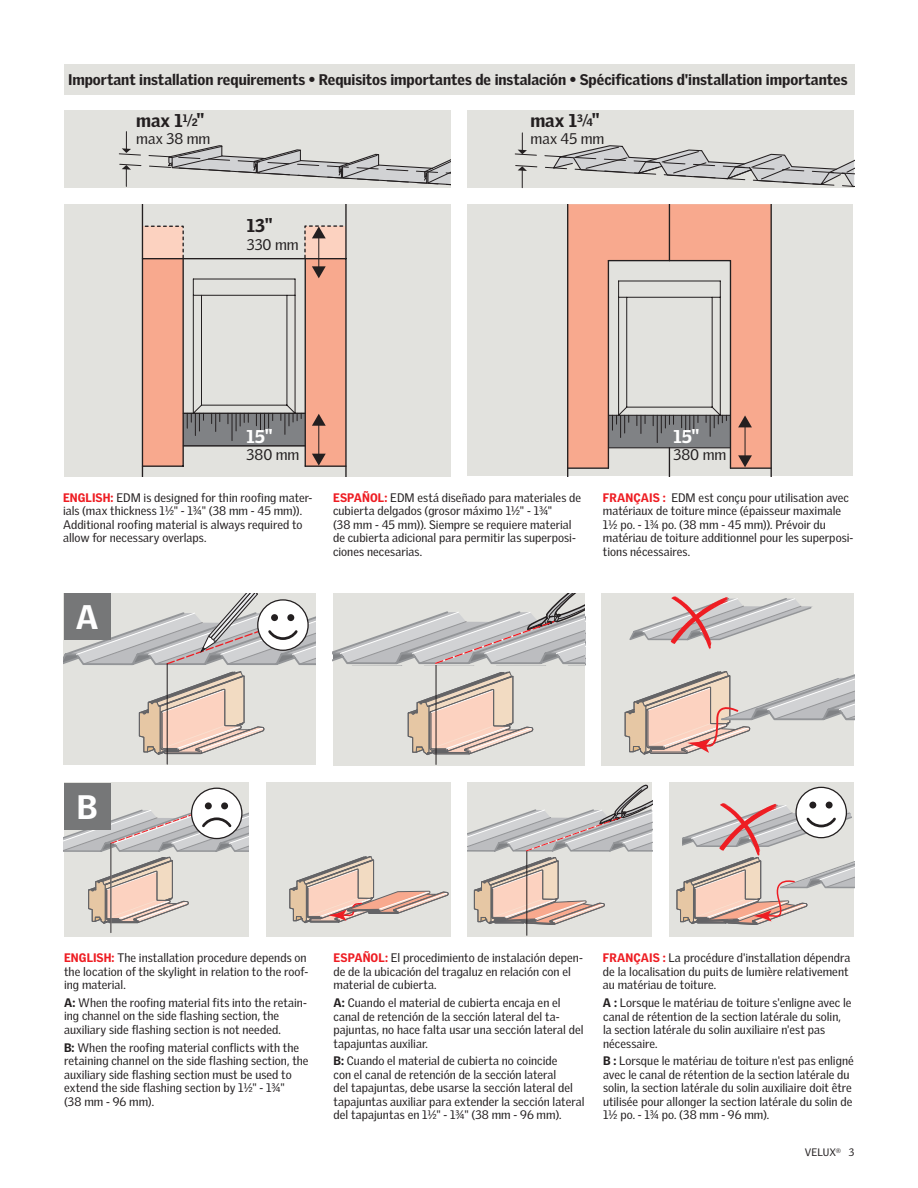
<style>
.page{position:relative;width:918px;height:1188px;background:#fff}
.page>*{position:absolute;margin:0;border:0;box-sizing:border-box;transform-origin:0 0}
.t1{font:900 33px "Velux Gothic";color:#fff}
.t2{font:900 18px "Velux Gothic";letter-spacing:.005em;color:#231f20}
.t3{font:900 18px "Velux Gothic";color:#fff}
.t4{font:900 15px "Velux Gothic";letter-spacing:-.005em;color:#231f20}
.t5{font:15px "Velux Gothic";letter-spacing:-.005em;color:#231f20}
.t6{font:12px/13.5px "Velux Gothic";letter-spacing:.005em;color:#231f20}
.t7{font:10.5px "Velux Gothic";letter-spacing:.005em;color:#231f20}
.s1{font-weight:400;font-size:15px}
.s2{font-size:10.5px}
.s3{font-weight:900;color:#ee1d23}
.s4{font-weight:900}
</style>
<div class="page">
<div style="left:63px;top:594px;width:252px;height:171px;background:#e2e2de"></div>
<hr style="left:167px;top:664px;width:1px;height:100px;background:#231f20">
<div style="left:333px;top:596px;width:252px;height:170px;background:#e2e2de"></div>
<hr style="left:436px;top:664px;width:1px;height:100px;background:#231f20">
<div style="left:64px;top:783px;width:185px;height:154px;background:#e2e2de"></div>
<div style="left:669px;top:783px;width:185px;height:154px;background:#e2e2de"></div>
<div style="left:266px;top:783px;width:184px;height:154px;background:#e2e2de"></div>
<svg style="left:289px;top:856px;width:160px;height:68px"></svg>
<div style="left:467px;top:783px;width:185px;height:154px;background:#e2e2de"></div>
<svg style="left:333px;top:594px;width:252px;height:162px"></svg>
<svg style="left:467px;top:784px;width:185px;height:141px"></svg>
<div style="left:602px;top:594px;width:252px;height:172px;background:#e2e2de"></div>
<svg style="left:624px;top:671px;width:230px;height:84px"></svg>
<svg style="left:629px;top:596px;width:184px;height:53px"></svg>
<hr style="left:526px;top:851px;width:1px;height:85px;background:#231f20">
<div style="left:467px;top:204px;width:386px;height:272px;background:#e2e2de"></div>
<svg style="left:568px;top:204px;width:203px;height:264px;background:#f3ab92"></svg>
<svg style="left:738px;top:455px;width:14px;height:12px"></svg>
<svg style="left:738px;top:415px;width:14px;height:12px"></svg>
<hr style="left:608px;top:260px;width:122px;height:1px;background:#231f20">
<hr style="left:669px;top:204px;width:1px;height:57px;background:#231f20">
<hr style="left:730px;top:261px;width:1px;height:207px;background:#231f20">
<hr style="left:608px;top:261px;width:1px;height:207px;background:#231f20">
<hr style="left:771px;top:204px;width:1px;height:272px;background:#231f20">
<hr style="left:567px;top:204px;width:1px;height:272px;background:#231f20">
<hr style="left:568px;top:468px;width:40px;height:1px;background:#231f20">
<hr style="left:730px;top:468px;width:41px;height:1px;background:#231f20">
<hr style="left:745px;top:419px;width:1px;height:43px;background:#231f20">
<svg style="left:607px;top:280px;width:124px;height:196px"></svg>
<div style="left:64px;top:204px;width:386px;height:272px;background:#e2e2de"></div>
<div style="left:142px;top:259px;width:41px;height:207px;background:#f8a98e"></div>
<div style="left:305px;top:259px;width:41px;height:207px;background:#f8a98e"></div>
<hr style="left:345px;top:204px;width:2px;height:272px;background:#231f20">
<hr style="left:142px;top:204px;width:1px;height:272px;background:#231f20">
<hr style="left:142px;top:466px;width:41px;height:1px;background:#231f20">
<hr style="left:305px;top:466px;width:41px;height:1px;background:#231f20">
<hr style="left:305px;top:259px;width:1px;height:207px;background:#231f20">
<hr style="left:183px;top:259px;width:1px;height:207px;background:#231f20">
<svg style="left:312px;top:266px;width:14px;height:12px"></svg>
<hr style="left:318px;top:230px;width:1px;height:44px;background:#231f20">
<svg style="left:312px;top:454px;width:14px;height:12px"></svg>
<svg style="left:312px;top:414px;width:14px;height:12px"></svg>
<hr style="left:318px;top:417px;width:1px;height:45px;background:#231f20">
<svg style="left:182px;top:278px;width:124px;height:169px"></svg>
<svg style="left:143px;top:225px;width:204px;height:34px"></svg>
<div style="left:468px;top:111px;width:386px;height:77px;background:#e2e2de"></div>
<svg style="left:515px;top:133px;width:339px;height:55px"></svg>
<div style="left:64px;top:111px;width:386px;height:77px;background:#e2e2de"></div>
<svg style="left:119px;top:132px;width:331px;height:55px"></svg>
<svg style="left:63px;top:594px;width:252px;height:161px"></svg>
<svg style="left:796px;top:787px;width:50px;height:51px"></svg>
<div style="left:809px;top:802px;width:7px;height:7px;background:#231f20;border-radius:50%"></div>
<div style="left:826px;top:802px;width:7px;height:7px;background:#231f20;border-radius:50%"></div>
<svg style="left:677px;top:803px;width:177px;height:122px"></svg>
<div style="left:192px;top:788px;width:50px;height:51px;background:#fff;border-radius:50%"></div>
<div style="left:205px;top:802px;width:7px;height:7px;background:#231f20;border-radius:50%"></div>
<div style="left:221px;top:802px;width:7px;height:7px;background:#231f20;border-radius:50%"></div>
<svg style="left:64px;top:806px;width:185px;height:127px"></svg>
<div style="left:64px;top:64px;width:790px;height:31px;background:#e2e2de"></div>
<div style="left:64px;top:783px;width:47px;height:47px;background:#767778"></div>
<div style="left:64px;top:594px;width:47px;height:46px;background:#767778"></div>
<p class="t4" style="left:68px;top:68px;width:781px">Important installation requirements • Requisitos importantes de instalación • Spécifications d'installation importantes</p>
<h2 class="t2" style="left:136px;top:107px;width:70px">max 1<sup>1</sup><span class="s1">/</span><span class="s2">2</span>"</h2>
<p class="t5" style="left:136px;top:127px;width:76px">max 38 mm</p>
<h2 class="t2" style="left:247px;top:212px;width:27px">13"</h2>
<p class="t5" style="left:247px;top:233px;width:53px">330 mm</p>
<h2 class="t3" style="left:247px;top:423px;width:28px">15"</h2>
<p class="t5" style="left:247px;top:443px;width:54px">380 mm</p>
<h2 class="t2" style="left:531px;top:107px;width:71px">max 1<sup>3</sup><span class="s1">/</span><span class="s2">4</span>"</h2>
<p class="t5" style="left:531px;top:127px;width:75px">max 45 mm</p>
<h2 class="t3" style="left:673px;top:423px;width:28px">15"</h2>
<p class="t5" style="left:673px;top:443px;width:54px">380 mm</p>
<p class="t6" style="left:63px;top:490px;width:251px"><span class="s3">ENGLISH:</span> EDM is designed for thin roofing mater&shy;ials (max thickness 1½" - 1¾" (38 mm - 45 mm)).<br>Additional roofing material is always required to allow for necessary overlaps.</p>
<p class="t6" style="left:333px;top:490px;width:250px"><span class="s3">ESPAÑOL:</span> EDM está diseñado para materiales de cubierta delgados (grosor máximo 1½" - 1¾"<br>(38 mm - 45 mm)). Siempre se requiere material de cubierta adicional para permitir las superposi&shy;ciones necesarias.</p>
<p class="t6" style="left:603px;top:490px;width:252px"><span class="s3">FRANÇAIS :</span> EDM est conçu pour utilisation avec matériaux de toiture mince (épaisseur maximale 1½ po. - 1¾ po. (38 mm - 45 mm)). Prévoir du matériau de toiture additionnel pour les superposi&shy;tions nécessaires.</p>
<h1 class="t1" style="left:76px;top:592px;width:24px">A</h1>
<h1 class="t1" style="left:77px;top:781px;width:22px">B</h1>
<p class="t6" style="left:64px;top:950px;width:246px"><span class="s3">ENGLISH:</span> The installation procedure depends on the location of the skylight in relation to the roof&shy;ing material.</p>
<p class="t6" style="left:64px;top:995px;width:244px"><span class="s4">A:</span> When the roofing material fits into the retain&shy;ing channel on the side flashing section, the auxiliary side flashing section is not needed.</p>
<p class="t6" style="left:64px;top:1039px;width:246px"><span class="s4">B:</span> When the roofing material conflicts with the retaining channel on the side flashing section, the auxiliary side flashing section must be used to extend the side flashing section by 1½" - 1¾"<br>(38 mm - 96 mm).</p>
<p class="t6" style="left:334px;top:950px;width:251px"><span class="s3">ESPAÑOL:</span> El procedimiento de instalación depen&shy;de de la ubicación del tragaluz en relación con el material de cubierta.</p>
<p class="t6" style="left:334px;top:995px;width:252px"><span class="s4">A:</span> Cuando el material de cubierta encaja en el canal de retención de la sección lateral del ta&shy;pajuntas, no hace falta usar una sección lateral del tapajuntas auxiliar.</p>
<p class="t6" style="left:334px;top:1053px;width:252px"><span class="s4">B:</span> Cuando el material de cubierta no coincide<br>con el canal de retención de la sección lateral<br>del tapajuntas, debe usarse la sección lateral del tapajuntas auxiliar para extender la sección lateral del tapajuntas en 1½" - 1¾" (38 mm - 96 mm).</p>
<p class="t6" style="left:603px;top:950px;width:249px"><span class="s3">FRANÇAIS :</span> La procédure d'installation dépendra de la localisation du puits de lumière relativement au matériau de toiture.</p>
<p class="t6" style="left:603px;top:995px;width:250px"><span class="s4">A :</span> Lorsque le matériau de toiture s'enligne avec le canal de rétention de la section latérale du solin, la section latérale du solin auxiliaire n'est pas nécessaire.</p>
<p class="t6" style="left:603px;top:1053px;width:252px"><span class="s4">B :</span> Lorsque le matériau de toiture n'est pas enligné avec le canal de rétention de la section latérale du solin, la section latérale du solin auxiliaire doit être utilisée pour allonger la section latérale du solin de 1½ po. - 1¾ po. (38 mm - 96 mm).</p>
<p class="t7" style="left:805px;top:1145px;width:51px">VELUX<sup>®</sup> 3</p>
</div>
